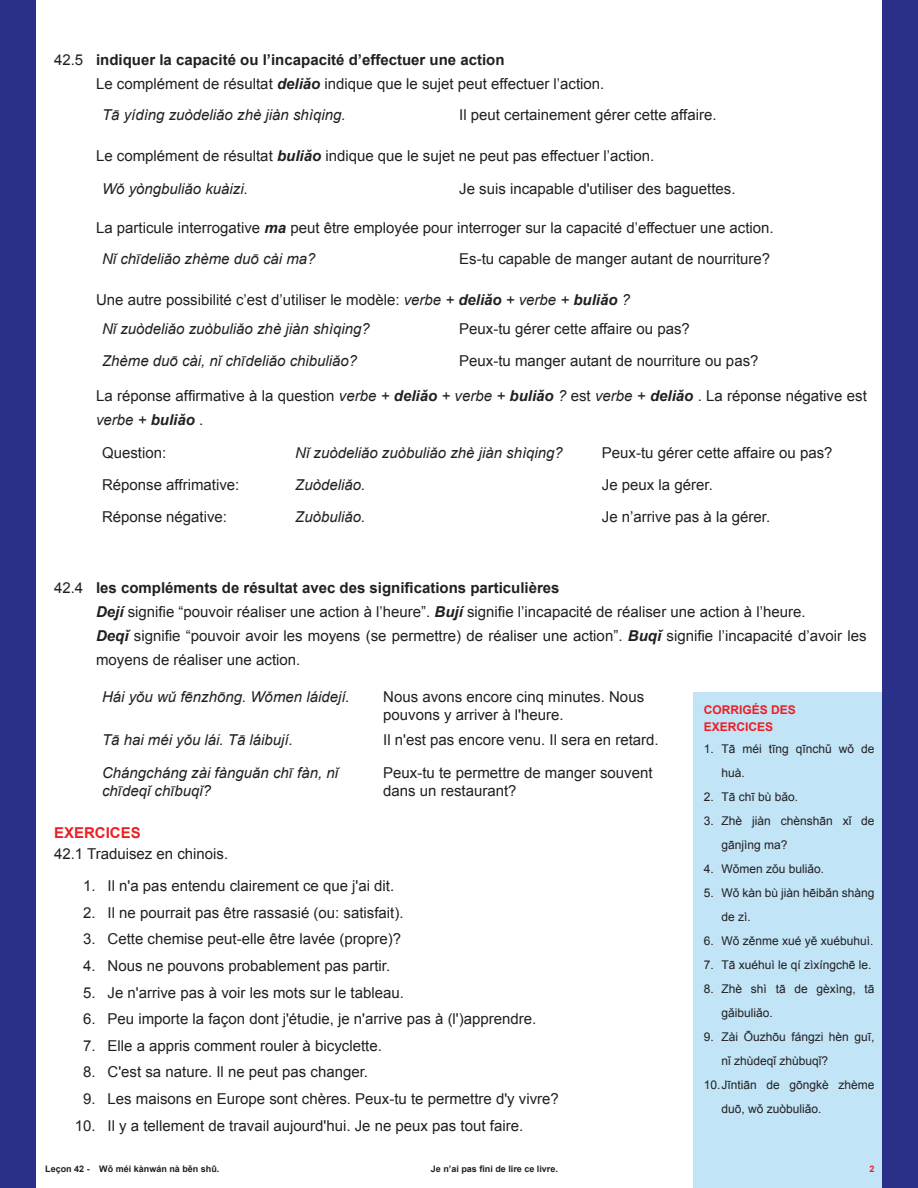
<style>
.page{position:relative;width:918px;height:1188px;background:#fff}
.page>*{position:absolute;margin:0;border:0;box-sizing:border-box;transform-origin:0 0}
.t1{font:15px/24px "Arial";color:#231f20}
.t2{font:italic 15px/18px "Arial";color:#231f20}
.t3{font:700 15px "Arial";color:#231f20}
.t4{font:700 15px "Arial";color:#ee1e23}
.t5{font:12px/24px "Arial";color:#231f20}
.t6{font:700 12px/16.5px "Arial";color:#ee1e23}
.t7{font:700 9px "Arial";color:#231f20}
.t8{font:700 9px "Arial";color:#ee1e23}
.s1{font-weight:700;font-style:italic}
.s2{font-style:italic}
</style>
<div class="page">
<div style="left:693px;top:692px;width:189px;height:496px;background:#c1e4f7"></div>
<div style="left:0;top:0;width:36px;height:1188px;background:#2a2f87"></div>
<div style="left:882px;top:0;width:36px;height:1188px;background:#2a2f87"></div>
<p class="t1" style="left:54px;top:48px;width:31px">42.5</p>
<p class="t3" style="left:96px;top:50px;width:410px">indiquer la capacité ou l’incapacité d’effectuer une action</p>
<p class="t1" style="left:96px;top:72px;width:510px">Le complément de résultat <span class="s1">deliǎo</span> indique que le sujet peut effectuer l’action.</p>
<p class="t2" style="left:102px;top:106px;width:245px">Tā yídìng zuòdeliǎo zhè jiàn shìqing.</p>
<p class="t1" style="left:459px;top:103px;width:259px">Il peut certainement gérer cette affaire.</p>
<p class="t1" style="left:96px;top:144px;width:560px">Le complément de résultat <span class="s1">buliǎo</span> indique que le sujet ne peut pas effectuer l’action.</p>
<p class="t2" style="left:102px;top:180px;width:147px">Wǒ yòngbuliǎo kuàizi.</p>
<p class="t1" style="left:459px;top:177px;width:278px">Je suis incapable d'utiliser des baguettes.</p>
<p class="t1" style="left:96px;top:216px;width:679px">La particule interrogative <span class="s1">ma</span> peut être employée pour interroger sur la capacité d’effectuer une action.</p>
<p class="t2" style="left:102px;top:250px;width:215px">Nǐ chīdeliǎo zhème duō cài ma?</p>
<p class="t1" style="left:459px;top:247px;width:312px">Es-tu capable de manger autant de nourriture?</p>
<p class="t1" style="left:96px;top:288px;width:535px">Une autre possibilité c’est d’utiliser le modèle: <span class="s2">verbe +</span> <span class="s1">deliǎo</span> <span class="s2">+ verbe +</span> <span class="s1">buliǎo</span> <span class="s2">?</span></p>
<p class="t2" style="left:102px;top:320px;width:269px">Nǐ zuòdeliǎo zuòbuliǎo zhè jiàn shìqing?</p>
<p class="t1" style="left:459px;top:317px;width:232px">Peux-tu gérer cette affaire ou pas?</p>
<p class="t2" style="left:102px;top:352px;width:257px">Zhème duō cài, nǐ chīdeliǎo chibuliǎo?</p>
<p class="t1" style="left:459px;top:349px;width:301px">Peux-tu manger autant de nourriture ou pas?</p>
<p class="t1" style="left:96px;top:384px;width:772px">La réponse affirmative à la question <span class="s2">verbe +</span> <span class="s1">deliǎo</span> <span class="s2">+ verbe +</span> <span class="s1">buliǎo</span> <span class="s2">?</span> est <span class="s2">verbe +</span> <span class="s1">deliǎo</span> . La réponse négative est <span class="s2">verbe +</span> <span class="s1">buliǎo</span> .</p>
<p class="t1" style="left:102px;top:441px;width:66px">Question:</p>
<p class="t2" style="left:295px;top:444px;width:269px">Nǐ zuòdeliǎo zuòbuliǎo zhè jiàn shìqing?</p>
<p class="t1" style="left:602px;top:441px;width:232px">Peux-tu gérer cette affaire ou pas?</p>
<p class="t1" style="left:102px;top:473px;width:139px">Réponse affrimative:</p>
<p class="t2" style="left:295px;top:476px;width:72px">Zuòdeliǎo.</p>
<p class="t1" style="left:602px;top:473px;width:112px">Je peux la gérer.</p>
<p class="t1" style="left:102px;top:505px;width:127px">Réponse négative:</p>
<p class="t2" style="left:295px;top:508px;width:72px">Zuòbuliǎo.</p>
<p class="t1" style="left:602px;top:505px;width:170px">Je n’arrive pas à la gérer.</p>
<p class="t1" style="left:54px;top:576px;width:31px">42.4</p>
<p class="t3" style="left:96px;top:578px;width:465px">les compléments de résultat avec des significations particulières</p>
<p class="t1" style="left:96px;top:600px;width:711px"><span class="s1">Dejí</span> signifie “pouvoir réaliser une action à l’heure”. <span class="s1">Bují</span> signifie l’incapacité de réaliser une action à l’heure.</p>
<p class="t1" style="left:96px;top:624px;width:772px"><span class="s1">Deqǐ</span> signifie “pouvoir avoir les moyens (se permettre) de réaliser une action”. <span class="s1">Buqǐ</span> signifie l’incapacité d’avoir les moyens de réaliser une action.</p>
<p class="t2" style="left:102px;top:688px;width:249px">Hái yǒu wǔ fēnzhōng. Wǒmen láidejí.</p>
<p class="t1" style="left:383px;top:688px;width:262px;line-height:18px">Nous avons encore cinq minutes. Nous pouvons y arriver à l'heure.</p>
<p class="t2" style="left:102px;top:731px;width:192px">Tā hai méi yǒu lái. Tā láibují.</p>
<p class="t1" style="left:383px;top:728px;width:277px">Il n'est pas encore venu. Il sera en retard.</p>
<p class="t2" style="left:102px;top:764px;width:237px">Chángcháng zài fànguǎn chī fàn, nǐ chīdeqǐ chībuqǐ?</p>
<p class="t1" style="left:383px;top:764px;width:271px;line-height:18px">Peux-tu te permettre de manger souvent dans un restaurant?</p>
<p class="t4" style="left:54px;top:823px;width:88px">EXERCICES</p>
<p class="t1" style="left:54px;top:842px;width:176px">42.1 Traduisez en chinois.</p>
<p class="t1" style="left:83px;top:874px;width:14px">1.</p>
<p class="t1" style="left:108px;top:874px;width:288px">Il n'a pas entendu clairement ce que j'ai dit.</p>
<p class="t1" style="left:83px;top:901px;width:14px">2.</p>
<p class="t1" style="left:108px;top:901px;width:297px">Il ne pourrait pas être rassasié (ou: satisfait).</p>
<p class="t1" style="left:83px;top:927px;width:14px">3.</p>
<p class="t1" style="left:108px;top:927px;width:295px">Cette chemise peut-elle être lavée (propre)?</p>
<p class="t1" style="left:83px;top:954px;width:14px">4.</p>
<p class="t1" style="left:108px;top:954px;width:284px">Nous ne pouvons probablement pas partir.</p>
<p class="t1" style="left:83px;top:980px;width:14px">5.</p>
<p class="t1" style="left:108px;top:980px;width:298px">Je n'arrive pas à voir les mots sur le tableau.</p>
<p class="t1" style="left:83px;top:1007px;width:14px">6.</p>
<p class="t1" style="left:108px;top:1007px;width:430px">Peu importe la façon dont j'étudie, je n'arrive pas à (l')apprendre.</p>
<p class="t1" style="left:83px;top:1034px;width:14px">7.</p>
<p class="t1" style="left:108px;top:1034px;width:276px">Elle a appris comment rouler à bicyclette.</p>
<p class="t1" style="left:83px;top:1060px;width:14px">8.</p>
<p class="t1" style="left:108px;top:1060px;width:262px">C'est sa nature. Il ne peut pas changer.</p>
<p class="t1" style="left:83px;top:1087px;width:14px">9.</p>
<p class="t1" style="left:108px;top:1087px;width:453px">Les maisons en Europe sont chères. Peux-tu te permettre d'y vivre?</p>
<p class="t1" style="left:75px;top:1114px;width:22px">10.</p>
<p class="t1" style="left:108px;top:1114px;width:417px">Il y a tellement de travail aujourd'hui. Je ne peux pas tout faire.</p>
<p class="t6" style="left:704px;top:702px;width:94px">CORRIGÉS DES<br>EXERCICES</p>
<p class="t5" style="left:704px;top:737px;width:12px">1.</p>
<p class="t5" style="left:704px;top:785px;width:12px">2.</p>
<p class="t5" style="left:704px;top:809px;width:12px">3.</p>
<p class="t5" style="left:704px;top:857px;width:12px">4.</p>
<p class="t5" style="left:704px;top:881px;width:12px">5.</p>
<p class="t5" style="left:704px;top:929px;width:12px">6.</p>
<p class="t5" style="left:704px;top:953px;width:12px">7.</p>
<p class="t5" style="left:704px;top:977px;width:12px">8.</p>
<p class="t5" style="left:704px;top:1025px;width:12px">9.</p>
<p class="t5" style="left:704px;top:1073px;width:172px">10.Jīntiān de gōngkè zhème</p>
<p class="t5" style="left:722px;top:737px;width:155px">Tā méi tīng qīnchǔ wǒ de huà.</p>
<p class="t5" style="left:722px;top:785px;width:78px">Tā chī bù bǎo.</p>
<p class="t5" style="left:722px;top:809px;width:155px">Zhè jiàn chènshān xǐ de gānjìng ma?</p>
<p class="t5" style="left:722px;top:857px;width:104px">Wǒmen zǒu buliǎo.</p>
<p class="t5" style="left:722px;top:881px;width:155px">Wǒ kàn bù jiàn hēibǎn shàng de zì.</p>
<p class="t5" style="left:722px;top:929px;width:154px">Wǒ zěnme xué yě xuébuhuì.</p>
<p class="t5" style="left:722px;top:953px;width:152px">Tā xuéhuì le qí zìxíngchē le.</p>
<p class="t5" style="left:722px;top:977px;width:155px">Zhè shì tā de gèxìng, tā gǎibuliǎo.</p>
<p class="t5" style="left:722px;top:1025px;width:155px">Zài Ōuzhōu fángzi hèn guī, nǐ zhùdeqǐ zhùbuqǐ?</p>
<p class="t5" style="left:722px;top:1097px;width:102px">duō, wǒ zuòbuliǎo.</p>
<p class="t7" style="left:45px;top:1163px;width:176px">Leçon 42 - Wǒ méi kànwán nà běn shū.</p>
<p class="t7" style="left:431px;top:1163px;width:129px">Je n’ai pas fini de lire ce livre.</p>
<p class="t8" style="left:870px;top:1163px;width:7px">2</p>
</div>
